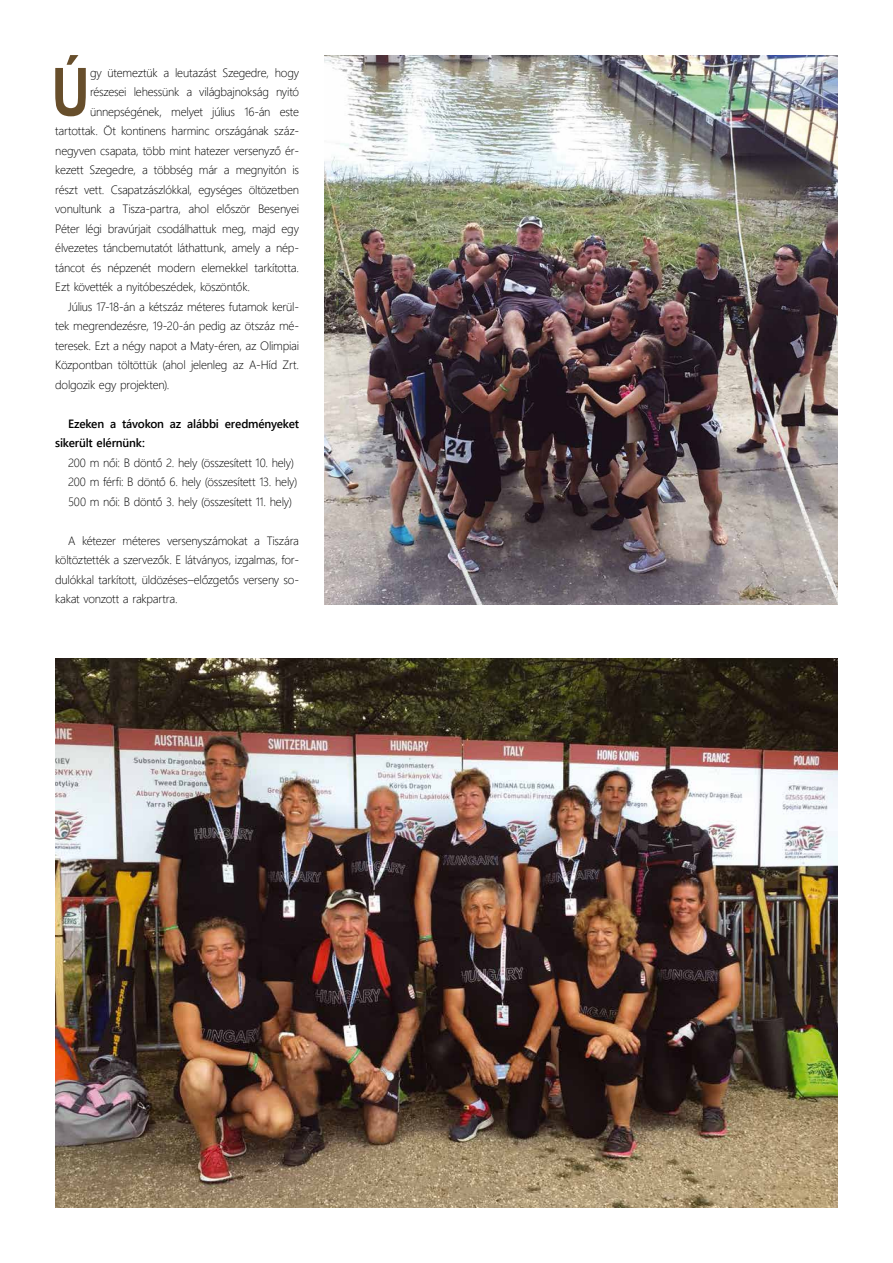
<style>
.page{position:relative;width:893px;height:1263px;background:#fff}
.page>*{position:absolute;margin:0;border:0;box-sizing:border-box;transform-origin:0 0}
.t1{font:700 66.45px "Arial Narrow";color:#674e2b}
.t2{font:12px/19.5px "Webly Sleek UI Light";letter-spacing:-.02em;color:#000}
.t3{font:12px/19.5px "Webly Sleek UI Semibold";letter-spacing:-.015em;color:#000}
</style>
<div class="page">
<img style="left:55px;top:658px;width:783px;height:550px">
<img style="left:325px;top:55px;width:513px;height:550px">
<h1 class="t1" style="left:51px;top:42px;width:40px">Ú</h1>
<p class="t2" style="left:90px;top:62px;width:211px">gy ütemeztük a leutazást Szegedre, hogy</p>
<p class="t2" style="left:90px;top:82px;width:211px">részesei lehessünk a világbajnokság nyitó</p>
<p class="t2" style="left:90px;top:101px;width:211px">ünnepségének, melyet július 16-án este</p>
<p class="t2" style="left:55px;top:121px;width:245px">tartottak. Öt kontinens harminc országának száz-</p>
<p class="t2" style="left:55px;top:140px;width:245px">negyven csapata, több mint hatezer versenyző ér-</p>
<p class="t2" style="left:55px;top:160px;width:245px">kezett Szegedre, a többség már a megnyitón is</p>
<p class="t2" style="left:55px;top:179px;width:245px">részt vett. Csapatzászlókkal, egységes öltözetben</p>
<p class="t2" style="left:55px;top:199px;width:245px">vonultunk a Tisza-partra, ahol először Besenyei</p>
<p class="t2" style="left:55px;top:218px;width:245px">Péter légi bravúrjait csodálhattuk meg, majd egy</p>
<p class="t2" style="left:55px;top:238px;width:245px">élvezetes táncbemutatót láthattunk, amely a nép-</p>
<p class="t2" style="left:55px;top:257px;width:245px">táncot és népzenét modern elemekkel tarkította.</p>
<p class="t2" style="left:55px;top:277px;width:196px">Ezt követték a nyitóbeszédek, köszöntők.</p>
<p class="t2" style="left:68px;top:296px;width:233px">Július 17-18-án a kétszáz méteres futamok kerül-</p>
<p class="t2" style="left:55px;top:316px;width:245px">tek megrendezésre, 19-20-án pedig az ötszáz mé-</p>
<p class="t2" style="left:55px;top:335px;width:245px">teresek. Ezt a négy napot a Maty-éren, az Olimpiai</p>
<p class="t2" style="left:55px;top:355px;width:245px">Központban töltöttük (ahol jelenleg az A-Híd Zrt.</p>
<p class="t2" style="left:55px;top:374px;width:116px">dolgozik egy projekten).</p>
<p class="t3" style="left:55px;top:413px;width:245px;text-indent:13px">Ezeken a távokon az alábbi eredményeket sikerült elérnünk:</p>
<p class="t2" style="left:68px;top:452px;width:231px">200 m női: B döntő 2. hely (összesített 10. hely)<br>200 m férfi: B döntő 6. hely (összesített 13. hely)<br>500 m női: B döntő 3. hely (összesített 11. hely)</p>
<p class="t2" style="left:55px;top:530px;width:245px;text-align:justify;text-indent:13px">A kétezer méteres versenyszámokat a Tiszára költöztették a szervezők. E látványos, izgalmas, for&shy;dulókkal tarkított, üldözéses–előzgetős verseny so&shy;kakat vonzott a rakpartra.</p>
</div>
